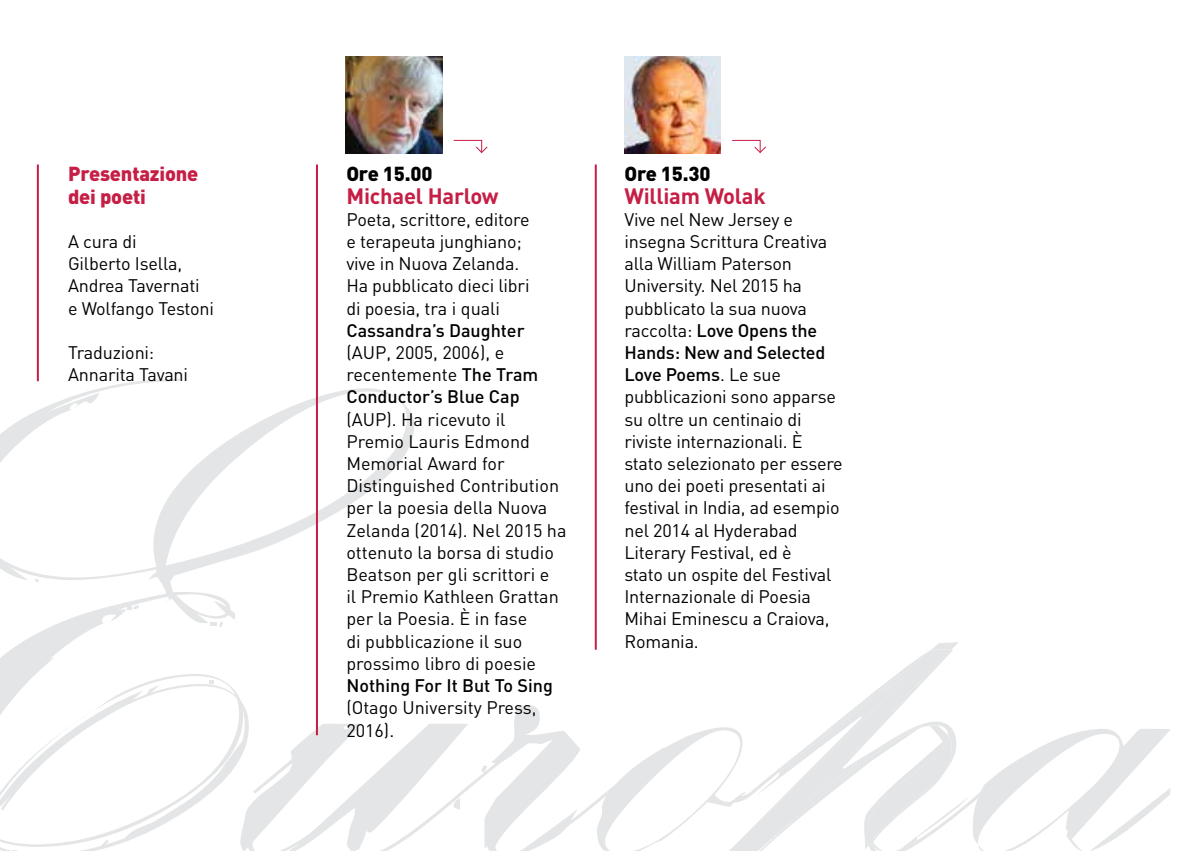
<style>
.page{position:relative;width:1191px;height:851px;background:#fff}
.page>*{position:absolute;margin:0;border:0;box-sizing:border-box;transform-origin:0 0}
.t1{font:700 22px "DIN";letter-spacing:-.01em;color:#c61e45}
.t2{font:900 20px/22.2px "DIN";letter-spacing:-.01em;color:#c61e45}
.t3{font:900 20px "DIN";letter-spacing:-.01em;color:#000}
.t4{font:18px/22.2px "DIN";letter-spacing:-.01em;color:#000}
.t5{font:500 18px "DIN";color:#000}
.s1{font-weight:500}
</style>
<div class="page">
<svg style="left:0;top:378px;width:414px;height:215px"></svg>
<svg style="left:0;top:593px;width:1171px;height:257px"></svg>
<hr style="left:37px;top:164px;width:2px;height:217px;background:#c61e45">
<hr style="left:316px;top:164px;width:2px;height:571px;background:#c61e45">
<hr style="left:595px;top:164px;width:2px;height:485px;background:#c61e45">
<img style="left:624px;top:57px;width:97px;height:96px">
<svg style="left:732px;top:139px;width:34px;height:14px"></svg>
<svg style="left:453px;top:139px;width:35px;height:14px"></svg>
<img style="left:346px;top:57px;width:96px;height:96px">
<p class="t2" style="left:68px;top:162px;width:132px">Presentazione dei poeti</p>
<p class="t4" style="left:68px;top:230px;width:148px">A cura di<br>Gilberto Isella,<br>Andrea Tavernati<br>e Wolfango Testoni</p>
<p class="t4" style="left:68px;top:341px;width:122px">Traduzioni:<br>Annarita Tavani</p>
<p class="t3" style="left:346px;top:161px;width:88px">Ore 15.00</p>
<p class="t1" style="left:346px;top:181px;width:154px">Michael Harlow</p>
<p class="t4" style="left:346px;top:208px;width:185px">Poeta, scrittore, editore e terapeuta junghiano; vive in Nuova Zelanda.<br>Ha pubblicato dieci libri di poesia, tra i quali</p>
<p class="t5" style="left:346px;top:319px;width:180px">Cassandra’s Daughter</p>
<p class="t4" style="left:346px;top:341px;width:193px">(AUP, 2005, 2006), e recentemente <span class="s1">The Tram<br>Conductor’s Blue Cap</span></p>
<p class="t4" style="left:346px;top:407px;width:222px">(AUP). Ha ricevuto il<br>Premio Lauris Edmond<br>Memorial Award for<br>Distinguished Contribution per la poesia della Nuova<br>Zelanda (2014). Nel 2015 ha ottenuto la borsa di studio<br>Beatson per gli scrittori e<br>il Premio Kathleen Grattan per la Poesia. È in fase<br>di pubblicazione il suo prossimo libro di poesie</p>
<p class="t5" style="left:346px;top:674px;width:208px">Nothing For It But To Sing</p>
<p class="t4" style="left:346px;top:696px;width:192px">(Otago University Press,<br>2016).</p>
<p class="t3" style="left:624px;top:161px;width:88px">Ore 15.30</p>
<p class="t1" style="left:624px;top:181px;width:143px">William Wolak</p>
<p class="t4" style="left:624px;top:208px;width:220px">Vive nel New Jersey e insegna Scrittura Creativa alla William Paterson<br>University. Nel 2015 ha pubblicato la sua nuova raccolta: <span class="s1">Love Opens the<br>Hands: New and Selected<br>Love Poems</span>. Le sue pubblicazioni sono apparse su oltre un centinaio di riviste internazionali. È stato selezionato per essere uno dei poeti presentati ai festival in India, ad esempio nel 2014 al Hyderabad<br>Literary Festival, ed è<br>stato un ospite del Festival<br>Internazionale di Poesia<br>Mihai Eminescu a Craiova,<br>Romania.</p>
</div>
